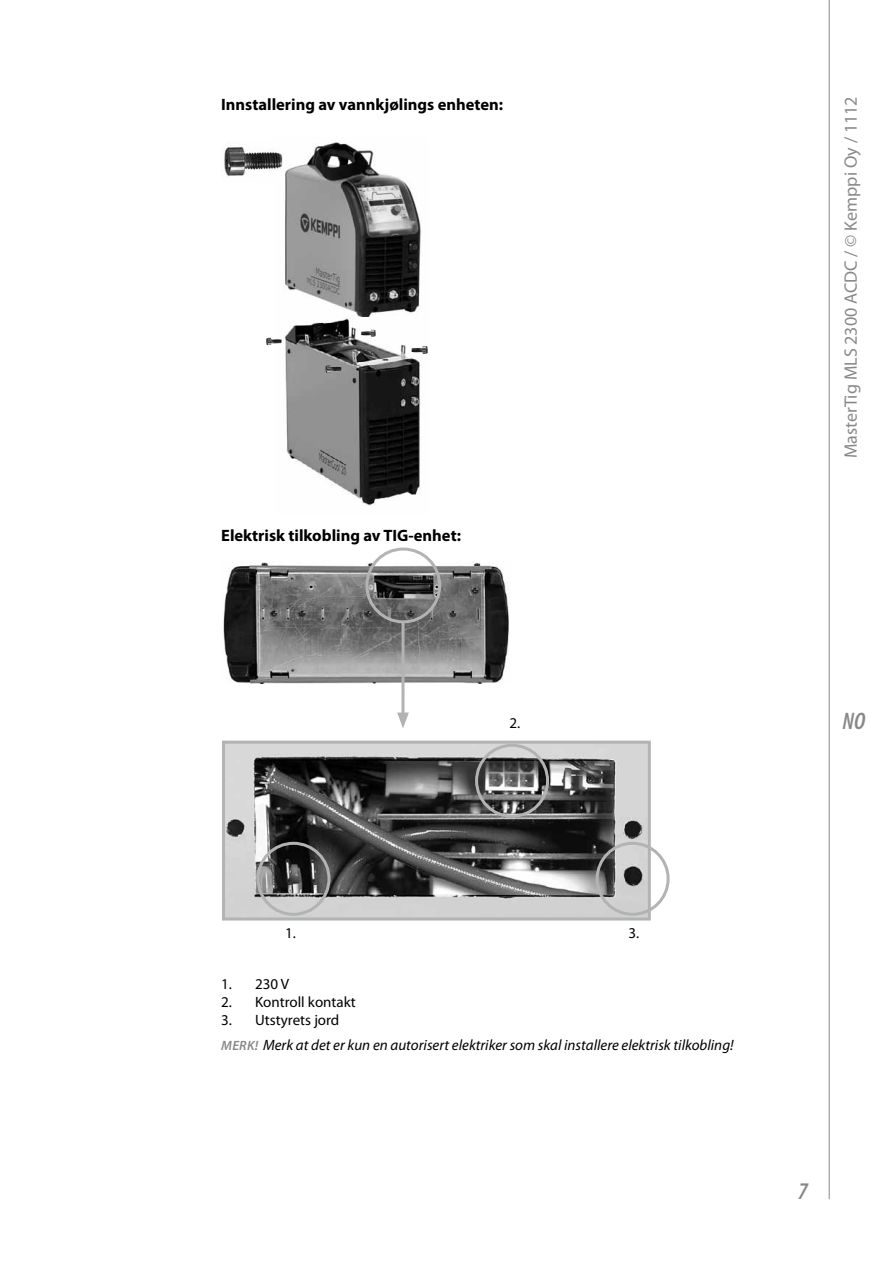
<style>
.page{position:relative;width:893px;height:1263px;background:#fff}
.page>*{position:absolute;margin:0;border:0;box-sizing:border-box;transform-origin:0 0}
.t1{font:italic 600 condensed 24px "Myriad Pro";color:#87888a}
.t2{font:18px "Myriad Pro";color:#87888a}
.t3{font:700 16.5px "Myriad Pro";color:#000}
.t4{font:italic 15px/24.5px "Myriad Pro";color:#000}
.t5{font:15px "Myriad Pro";color:#000}
.s1{font-style:normal}
.s2{font-weight:600;font-size:13.5px;color:#87888a}
</style>
<div class="page">
<img style="left:285px;top:142px;width:136px;height:175px">
<img style="left:285px;top:318px;width:135px;height:188px">
<img style="left:224px;top:147px;width:59px;height:29px">
<img style="left:266px;top:338px;width:16px;height:7px">
<img style="left:325px;top:365px;width:16px;height:8px">
<img style="left:361px;top:330px;width:15px;height:7px">
<img style="left:412px;top:346px;width:16px;height:8px">
<img style="left:223px;top:562px;width:286px;height:121px">
<svg style="left:401px;top:623px;width:4px;height:89px"></svg>
<svg style="left:397px;top:712px;width:12px;height:16px"></svg>
<div style="left:365px;top:547px;width:76px;height:76px;border:3px solid #b1b3b4;border-radius:50%"></div>
<img style="left:226px;top:745px;width:421px;height:171px">
<div style="left:222px;top:741px;width:429px;height:179px;border:3px solid #b1b3b4"></div>
<div style="left:256px;top:842px;width:74px;height:74px;border:3px solid #b1b3b4;border-radius:50%"></div>
<div style="left:475px;top:744px;width:74px;height:74px;border:3px solid #b1b3b4;border-radius:50%"></div>
<div style="left:596px;top:842px;width:74px;height:74px;border:3px solid #b1b3b4;border-radius:50%"></div>
<hr style="left:829px;top:0;width:1px;height:1199px;background:#87888a">
<p class="t3" style="left:221px;top:94px;width:284px">Innstallering av vannkjølings enheten:</p>
<p class="t3" style="left:221px;top:525px;width:241px">Elektrisk tilkobling av TIG-enhet:</p>
<p class="t5" style="left:509px;top:713px;width:12px">2.</p>
<p class="t2" style="left:840px;top:458px;width:363px;rotate:-90deg">MasterTig MLS 2300 ACDC / © Kemppi Oy / 1112</p>
<h1 class="t1" style="left:842px;top:706px;width:24px">NO</h1>
<p class="t5" style="left:285px;top:924px;width:12px">1.</p>
<p class="t5" style="left:629px;top:923px;width:12px">3.</p>
<p class="t5" style="left:221px;top:975px;width:70px">1. 230 V</p>
<p class="t5" style="left:221px;top:993px;width:136px">2. Kontroll kontakt</p>
<p class="t4" style="left:221px;top:1008px;width:514px"><span class="s1">3. Utstyrets jord<br></span><span class="s2">MERK!</span> Merk at det er kun en autorisert elektriker som skal installere elektrisk tilkobling!</p>
<h1 class="t1" style="left:798px;top:1176px;width:11px">7</h1>
</div>
